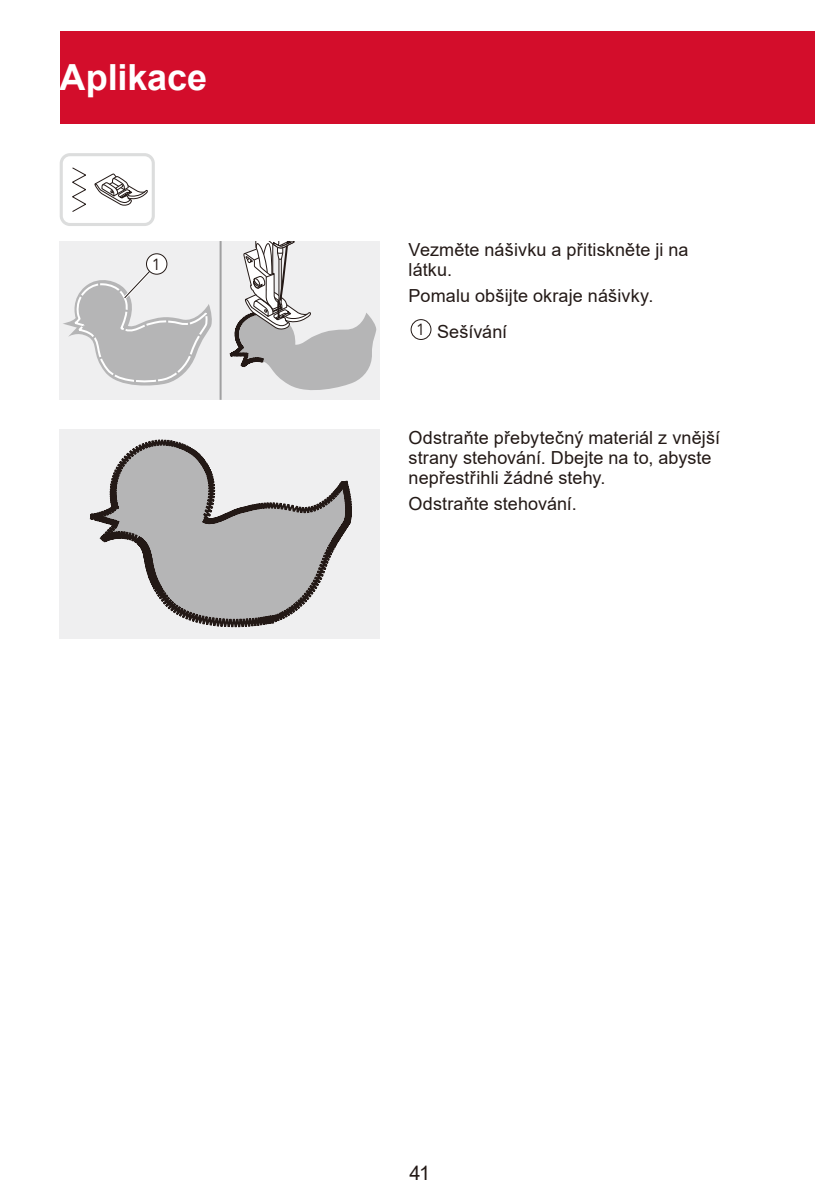
<style>
.page{position:relative;width:840px;height:1191px;background:#fff}
.page>*{position:absolute;margin:0;border:0;box-sizing:border-box;transform-origin:0 0}
.big{font:700 36px "Arial";letter-spacing:-.005em;color:#fff}
.t1{font:20px "Arial";color:#231916}
.text{font:18px/20px "Arial";letter-spacing:.005em;color:#231916}
.t2{font:16px "Avenir LT Std";color:#231916}
</style>
<div class="page">
<div style="left:60px;top:31px;width:754px;height:93px;background:#d30d2b"></div>
<div style="left:60px;top:241px;width:320px;height:159px;background:#efeff0"></div>
<hr style="left:219px;top:241px;width:2px;height:159px;background:#a0a0a1">
<svg style="left:63px;top:266px;width:149px;height:120px"></svg>
<div style="left:146px;top:254px;width:21px;height:20px;background:#fff;border-radius:50%"></div>
<div style="left:146px;top:253px;width:21px;height:22px;border:1px solid #231916;border-radius:50%"></div>
<svg style="left:229px;top:241px;width:147px;height:149px"></svg>
<div style="left:60px;top:429px;width:320px;height:209px;background:#efeff0"></div>
<svg style="left:89px;top:439px;width:263px;height:189px"></svg>
<div style="left:410px;top:319px;width:21px;height:21px;border:1px solid #231916;border-radius:50%"></div>
<svg style="left:60px;top:153px;width:95px;height:73px"></svg>
<p class="big" style="left:60px;top:52px;width:149px">Aplikace</p>
<p class="t2" style="left:152px;top:255px;width:10px">1</p>
<p class="text" style="left:408px;top:240px;width:281px">Vezměte nášivku a přitiskněte ji na látku.</p>
<p class="text" style="left:408px;top:286px;width:246px">Pomalu obšijte okraje nášivky.</p>
<p class="text" style="left:437px;top:321px;width:72px">Sešívání</p>
<p class="t2" style="left:416px;top:320px;width:10px">1</p>
<p class="text" style="left:408px;top:428px;width:313px">Odstraňte přebytečný materiál z vnější strany stehování. Dbejte na to, abyste nepřestřihli žádné stehy.</p>
<p class="text" style="left:408px;top:493px;width:169px">Odstraňte stehování.</p>
<p class="t1" style="left:409px;top:1159px;width:22px">41</p>
</div>
